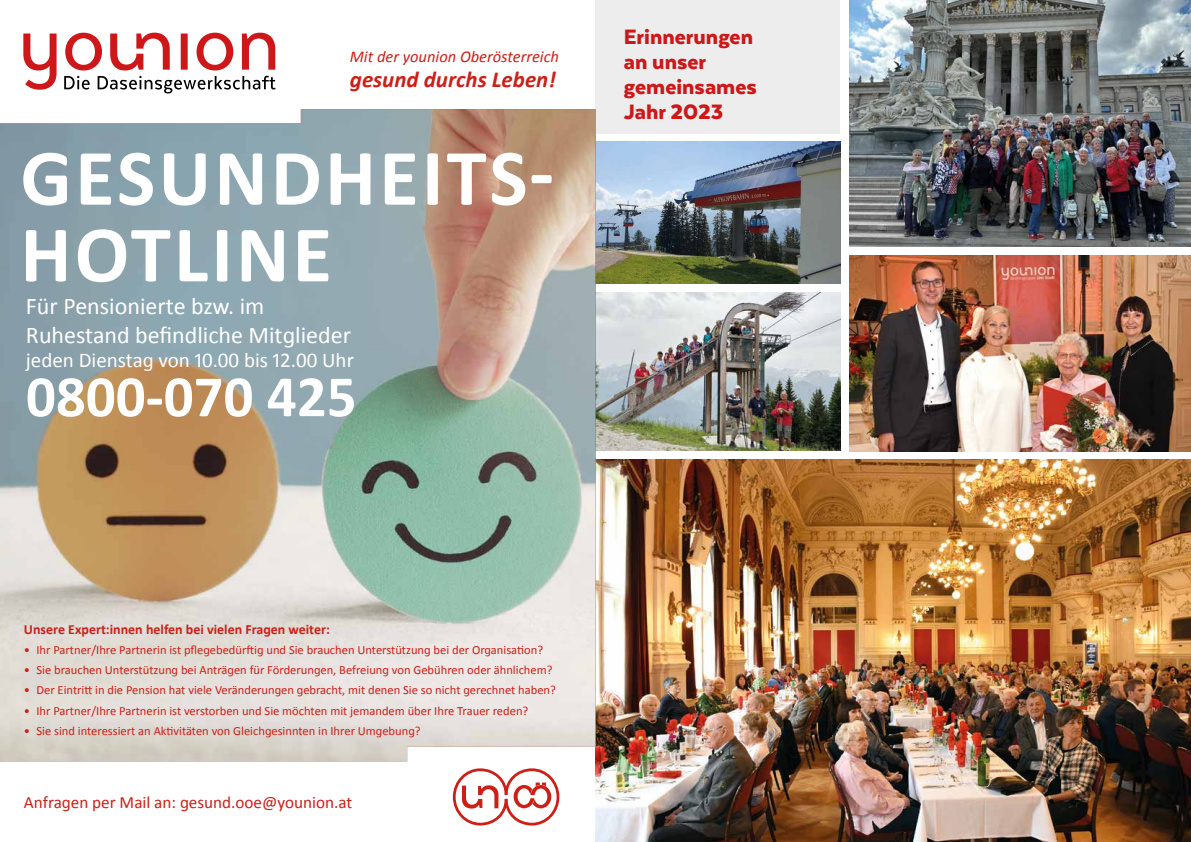
<style>
.page{position:relative;width:1191px;height:842px;background:#fff}
.page>*{position:absolute;margin:0;border:0;box-sizing:border-box;transform-origin:0 0}
.t1{font:700 59px "Calibri";color:#fff}
.t2{font:24px/28.5px "Calibri";color:#fff}
.t3{font:900 24px/25px "Texta";color:#cd1719}
.t4{font:italic 700 22.9px "Calibri";color:#ce1f17}
.t5{font:21px "Calibri";color:#fff}
.t6{font:17.2px "Calibri";color:#ce1f17}
.t7{font:italic 16.5px "Calibri";color:#ce1f17}
.t8{font:700 14px "Calibri";color:#ce1f17}
.t9{font:12.5px "Calibri";color:#ce1f17}
</style>
<div class="page">
<div style="left:595px;top:0;width:245px;height:133px;background:#ededed"></div>
<img style="left:849px;top:255px;width:342px;height:196px">
<img style="left:595px;top:459px;width:596px;height:383px">
<img style="left:849px;top:0;width:342px;height:247px">
<img style="left:595px;top:292px;width:245px;height:159px">
<img style="left:595px;top:142px;width:245px;height:141px">
<img style="left:0;top:109px;width:595px;height:652px">
<svg style="left:23px;top:33px;width:253px;height:60px"></svg>
<svg style="left:452px;top:768px;width:108px;height:58px"></svg>
<svg style="left:26px;top:229px;width:302px;height:53px"></svg>
<svg style="left:23px;top:153px;width:528px;height:53px"></svg>
<h3 class="t7" style="left:350px;top:46px;width:211px">Mit der younion Oberösterreich</h3>
<h3 class="t4" style="left:350px;top:65px;width:207px">gesund durchs Leben!</h3>
<h2 class="t3" style="left:624px;top:24px;width:134px">Erinnerungen an unser gemeinsames<br>Jahr 2023</h2>
<h2 class="t2" style="left:26px;top:291px;width:327px">Für Pensionierte bzw. im<br>Ruhestand befindliche Mitglieder</h2>
<h3 class="t5" style="left:26px;top:347px;width:329px">jeden Dienstag von 10.00 bis 12.00 Uhr</h3>
<h1 class="t1" style="left:26px;top:360px;width:332px">0800-070 425</h1>
<p class="t8" style="left:24px;top:620px;width:307px">Unsere Expert:innen helfen bei vielen Fragen weiter:</p>
<p class="t9" style="left:24px;top:642px;width:521px">• Ihr Partner/Ihre Partnerin ist pflegebedürftig und Sie brauchen Unterstützung bei der Organisation?</p>
<p class="t9" style="left:24px;top:662px;width:530px">• Sie brauchen Unterstützung bei Anträgen für Förderungen, Befreiung von Gebühren oder ähnlichem?</p>
<p class="t9" style="left:24px;top:682px;width:533px">• Der Eintritt in die Pension hat viele Veränderungen gebracht, mit denen Sie so nicht gerechnet haben?</p>
<p class="t9" style="left:24px;top:703px;width:506px">• Ihr Partner/Ihre Partnerin ist verstorben und Sie möchten mit jemandem über Ihre Trauer reden?</p>
<p class="t9" style="left:24px;top:723px;width:398px">• Sie sind interessiert an Aktivitäten von Gleichgesinnten in Ihrer Umgebung?</p>
<h3 class="t6" style="left:24px;top:792px;width:330px">Anfragen per Mail an: gesund.ooe@younion.at</h3>
</div>
